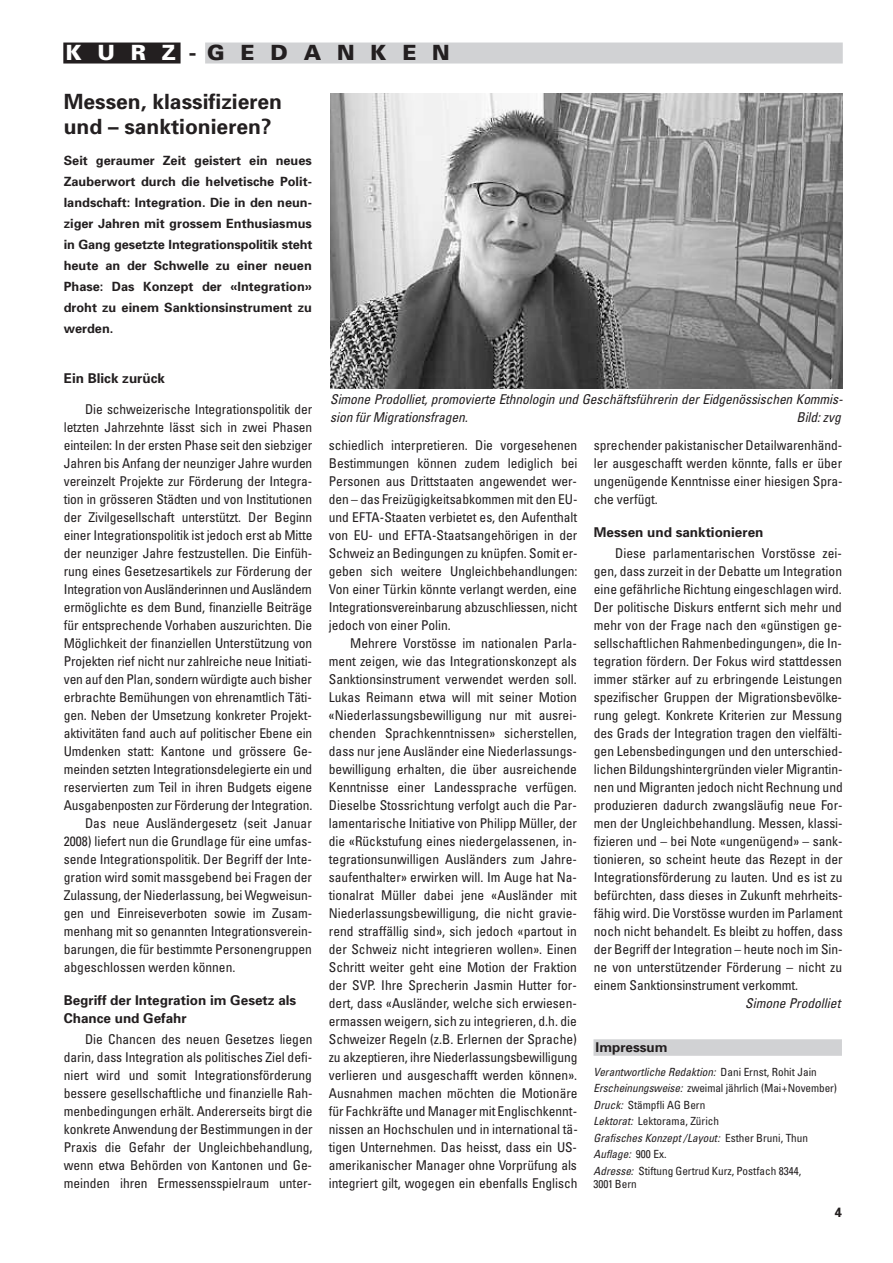
<style>
.page{position:relative;width:893px;height:1263px;background:#fff}
.page>*{position:absolute;margin:0;border:0;box-sizing:border-box;transform-origin:0 0}
.t1{font:700 21px/25.5px "Univers";color:#231f20}
.t2{font:900 21px "Univers";letter-spacing:.755em;color:#231f20}
.t3{font:condensed 13.5px/18px "Univers";letter-spacing:-.01em;color:#231f20;text-align:justify}
.t4{font:italic condensed 13.5px/18px "Univers";letter-spacing:-.01em;color:#231f20}
.t5{font:700 13.5px/18px "Univers";color:#231f20}
.t6{font:700 12.75px/21px "Univers";color:#231f20;text-align:justify}
.t7{font:condensed 11.25px/16.5px "Univers";color:#231f20}
.s1{color:#fff}
.s2{font-style:italic}
</style>
<div class="page">
<div style="left:63px;top:43px;width:118px;height:21px;background:#231f20"></div>
<div style="left:205px;top:43px;width:638px;height:21px;background:#d1d2d4"></div>
<img style="left:330px;top:94px;width:513px;height:294px">
<div style="left:593px;top:1039px;width:249px;height:17px;background:#d1d2d4"></div>
<h1 class="t2" style="left:65px;top:40px;width:386px"><span class="s1">KURZ</span>-GEDANKEN</h1>
<h1 class="t1" style="left:64px;top:88px;width:220px">Messen, klassifizieren und – sanktionieren?</h1>
<p class="t6" style="left:64px;top:150px;width:250px">Seit geraumer Zeit geistert ein neues Zauberwort durch die helvetische Polit&shy;landschaft: Integration. Die in den neun&shy;ziger Jahren mit grossem Enthusiasmus in Gang gesetzte Integrationspolitik steht heute an der Schwelle zu einer neuen Phase: Das Konzept der «Integration» droht zu einem Sanktionsinstrument zu werden.</p>
<p class="t5" style="left:64px;top:368px;width:103px">Ein Blick zurück</p>
<p class="t3" style="left:85px;top:400px;width:229px">Die schweizerische Integrationspolitik der</p>
<p class="t3" style="left:64px;top:418px;width:250px">letzten Jahrzehnte lässt sich in zwei Phasen</p>
<p class="t3" style="left:64px;top:436px;width:250px">einteilen: In der ersten Phase seit den siebziger</p>
<p class="t3" style="left:64px;top:454px;width:250px">Jahren bis Anfang der neunziger Jahre wurden</p>
<p class="t3" style="left:64px;top:472px;width:250px">vereinzelt Projekte zur Förderung der Integra-</p>
<p class="t3" style="left:64px;top:490px;width:250px">tion in grösseren Städten und von Institutionen</p>
<p class="t3" style="left:64px;top:508px;width:250px">der Zivilgesellschaft unterstützt. Der Beginn</p>
<p class="t3" style="left:64px;top:526px;width:250px">einer Integrationspolitik ist jedoch erst ab Mitte</p>
<p class="t3" style="left:64px;top:544px;width:250px">der neunziger Jahre festzustellen. Die Einfüh-</p>
<p class="t3" style="left:64px;top:562px;width:250px">rung eines Gesetzesartikels zur Förderung der</p>
<p class="t3" style="left:64px;top:580px;width:250px">Integration von Ausländerinnen und Ausländern</p>
<p class="t3" style="left:64px;top:598px;width:250px">ermöglichte es dem Bund, finanzielle Beiträge</p>
<p class="t3" style="left:64px;top:616px;width:250px">für entsprechende Vorhaben auszurichten. Die</p>
<p class="t3" style="left:64px;top:634px;width:250px">Möglichkeit der finanziellen Unterstützung von</p>
<p class="t3" style="left:64px;top:652px;width:250px">Projekten rief nicht nur zahlreiche neue Initiati-</p>
<p class="t3" style="left:64px;top:670px;width:250px">ven auf den Plan, sondern würdigte auch bisher</p>
<p class="t3" style="left:64px;top:688px;width:250px">erbrachte Bemühungen von ehrenamtlich Täti-</p>
<p class="t3" style="left:64px;top:706px;width:250px">gen. Neben der Umsetzung konkreter Projekt-</p>
<p class="t3" style="left:64px;top:724px;width:250px">aktivitäten fand auch auf politischer Ebene ein</p>
<p class="t3" style="left:64px;top:742px;width:250px">Umdenken statt: Kantone und grössere Ge-</p>
<p class="t3" style="left:64px;top:760px;width:250px">meinden setzten Integrationsdelegierte ein und</p>
<p class="t3" style="left:64px;top:778px;width:250px">reservierten zum Teil in ihren Budgets eigene</p>
<p class="t3" style="left:64px;top:796px;width:250px">Ausgabenposten zur Förderung der Integration.</p>
<p class="t3" style="left:85px;top:814px;width:228px">Das neue Ausländergesetz (seit Januar</p>
<p class="t3" style="left:64px;top:832px;width:250px">2008) liefert nun die Grundlage für eine umfas-</p>
<p class="t3" style="left:64px;top:850px;width:250px">sende Integrationspolitik. Der Begriff der Inte-</p>
<p class="t3" style="left:64px;top:868px;width:250px">gration wird somit massgebend bei Fragen der</p>
<p class="t3" style="left:64px;top:886px;width:250px">Zulassung, der Niederlassung, bei Wegweisun-</p>
<p class="t3" style="left:64px;top:904px;width:250px">gen und Einreiseverboten sowie im Zusam-</p>
<p class="t3" style="left:64px;top:922px;width:250px">menhang mit so genannten Integrationsverein-</p>
<p class="t3" style="left:64px;top:940px;width:250px">barungen, die für bestimmte Personengruppen</p>
<p class="t3" style="left:64px;top:958px;width:173px">abgeschlossen werden können.</p>
<p class="t5" style="left:64px;top:990px;width:234px">Begriff der Integration im Gesetz als<br>Chance und Gefahr</p>
<p class="t3" style="left:64px;top:1030px;width:250px;text-indent:21px">Die Chancen des neuen Gesetzes liegen darin, dass Integration als politisches Ziel defi&shy;niert wird und somit Integrationsförderung bessere gesellschaftliche und finanzielle Rah&shy;menbedingungen erhält. Andererseits birgt die konkrete Anwendung der Bestimmungen in der Praxis die Gefahr der Ungleichbehandlung, wenn etwa Behörden von Kantonen und Ge&shy;meinden ihren Ermessensspielraum unter-</p>
<p class="t4" style="left:330px;top:390px;width:514px">Simone Prodolliet, promovierte Ethnologin und Geschäftsführerin der Eidgenössischen Kommis&shy;sion für Migrationsfragen.</p>
<p class="t4" style="left:797px;top:408px;width:46px">Bild: zvg</p>
<p class="t3" style="left:329px;top:436px;width:250px">schiedlich interpretieren. Die vorgesehenen Bestimmungen können zudem lediglich bei Personen aus Drittstaaten angewendet wer&shy;den – das Freizügigkeitsabkommen mit den EU&shy;und EFTA-Staaten verbietet es, den Aufenthalt von EU- und EFTA-Staatsangehörigen in der Schweiz an Bedingungen zu knüpfen. Somit er&shy;geben sich weitere Ungleichbehandlungen:<br>Von einer Türkin könnte verlangt werden, eine Integrationsvereinbarung abzuschliessen, nicht jedoch von einer Polin.</p>
<p class="t3" style="left:329px;top:634px;width:250px;text-indent:21px">Mehrere Vorstösse im nationalen Parla&shy;ment zeigen, wie das Integrationskonzept als Sanktionsinstrument verwendet werden soll.<br>Lukas Reimann etwa will mit seiner Motion «Niederlassungsbewilligung nur mit ausrei&shy;chenden Sprachkenntnissen» sicherstellen, dass nur jene Ausländer eine Niederlassungs&shy;bewilligung erhalten, die über ausreichende Kenntnisse einer Landessprache verfügen.<br>Dieselbe Stossrichtung verfolgt auch die Par&shy;lamentarische Initiative von Philipp Müller, der die «Rückstufung eines niedergelassenen, in&shy;tegrationsunwilligen Ausländers zum Jahre&shy;saufenthalter» erwirken will. Im Auge hat Na&shy;tionalrat Müller dabei jene «Ausländer mit Niederlassungsbewilligung, die nicht gravie&shy;rend straffällig sind», sich jedoch «partout in der Schweiz nicht integrieren wollen». Einen Schritt weiter geht eine Motion der Fraktion der SVP. Ihre Sprecherin Jasmin Hutter for&shy;dert, dass «Ausländer, welche sich erwiesen&shy;ermassen weigern, sich zu integrieren, d.h. die Schweizer Regeln (z.B. Erlernen der Sprache) zu akzeptieren, ihre Niederlassungsbewilligung verlieren und ausgeschafft werden können».<br>Ausnahmen machen möchten die Motionäre für Fachkräfte und Manager mit Englischkennt&shy;nissen an Hochschulen und in international tä&shy;tigen Unternehmen. Das heisst, dass ein US&shy;amerikanischer Manager ohne Vorprüfung als integriert gilt, wogegen ein ebenfalls Englisch</p>
<p class="t3" style="left:594px;top:436px;width:250px">sprechender pakistanischer Detailwarenhänd&shy;ler ausgeschafft werden könnte, falls er über ungenügende Kenntnisse einer hiesigen Spra&shy;che verfügt.</p>
<p class="t5" style="left:594px;top:522px;width:171px">Messen und sanktionieren</p>
<p class="t3" style="left:594px;top:544px;width:250px;text-indent:21px">Diese parlamentarischen Vorstösse zei&shy;gen, dass zurzeit in der Debatte um Integration eine gefährliche Richtung eingeschlagen wird.<br>Der politische Diskurs entfernt sich mehr und mehr von der Frage nach den «günstigen ge&shy;sellschaftlichen Rahmenbedingungen», die In&shy;tegration fördern. Der Fokus wird stattdessen immer stärker auf zu erbringende Leistungen spezifischer Gruppen der Migrationsbevölke&shy;rung gelegt. Konkrete Kriterien zur Messung des Grads der Integration tragen den vielfälti&shy;gen Lebensbedingungen und den unterschied&shy;lichen Bildungshintergründen vieler Migrantin&shy;nen und Migranten jedoch nicht Rechnung und produzieren dadurch zwangsläufig neue For&shy;men der Ungleichbehandlung. Messen, klassi&shy;fizieren und – bei Note «ungenügend» – sank&shy;tionieren, so scheint heute das Rezept in der Integrationsförderung zu lauten. Und es ist zu befürchten, dass dieses in Zukunft mehrheits&shy;fähig wird. Die Vorstösse wurden im Parlament noch nicht behandelt. Es bleibt zu hoffen, dass der Begriff der Integration – heute noch im Sin&shy;ne von unterstützender Förderung – nicht zu einem Sanktionsinstrument verkommt.</p>
<p class="t4" style="left:745px;top:994px;width:97px">Simone Prodolliet</p>
<p class="t5" style="left:596px;top:1037px;width:73px">Impressum</p>
<p class="t7" style="left:593px;top:1063px;width:245px"><span class="s2">Verantwortliche Redaktion:</span> Dani Ernst, Rohit Jain <span class="s2">Erscheinungsweise:</span> zweimal jährlich (Mai+November)<br><span class="s2">Druck:</span> Stämpfli AG Bern<br><span class="s2">Lektorat:</span> Lektorama, Zürich<br><span class="s2">Grafisches Konzept /Layout:</span> Esther Bruni, Thun <span class="s2">Auflage:</span> 900 Ex.<br><span class="s2">Adresse:</span> Stiftung Gertrud Kurz, Postfach 8344,</p>
<p class="t7" style="left:593px;top:1175px;width:45px">3001 Bern</p>
<p class="t5" style="left:834px;top:1203px;width:9px">4</p>
</div>
